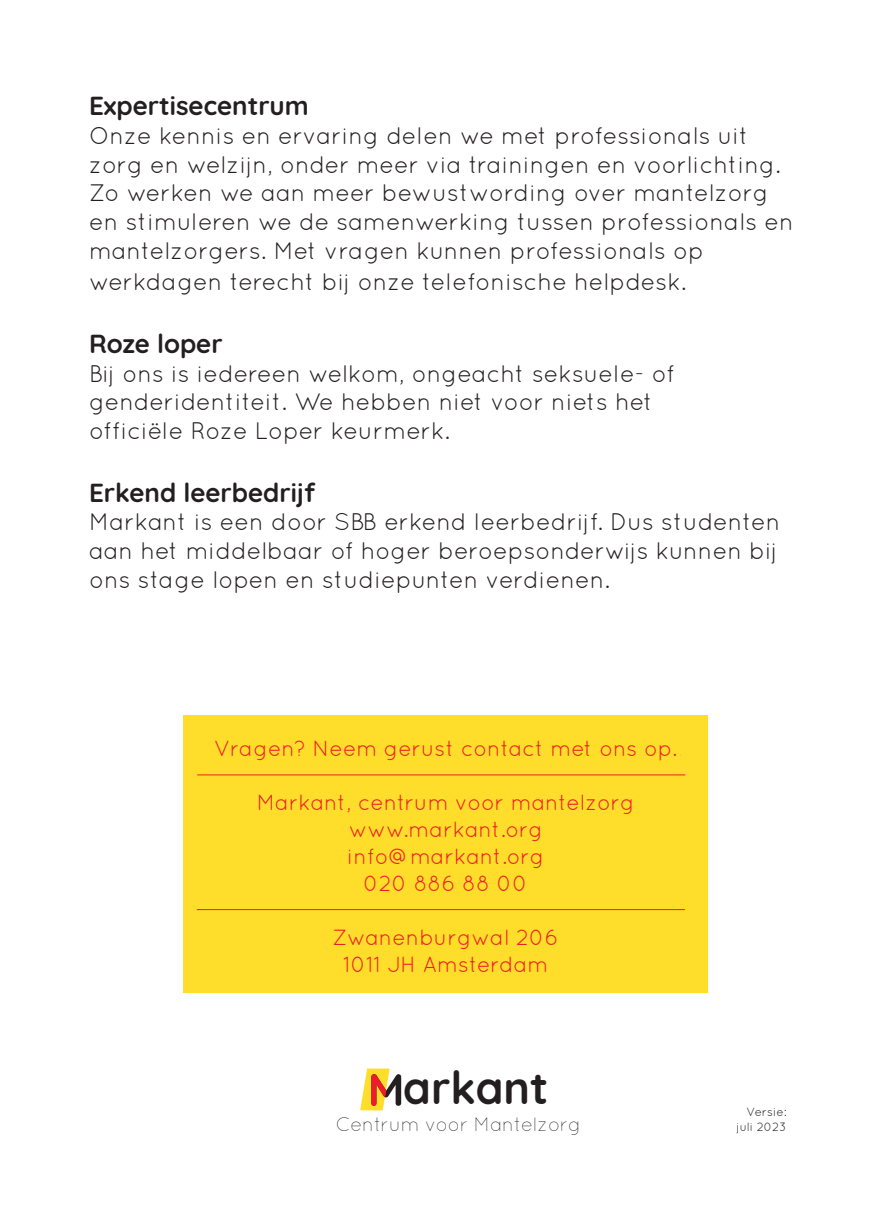
<style>
.page{position:relative;width:874px;height:1225px;background:#fff}
.page>*{position:absolute;margin:0;border:0;box-sizing:border-box;transform-origin:0 0}
.t1{font:700 45.2px "Quicksand";color:#231f20}
.t2{font:700 26px "Quicksand";color:#231f20}
.t3{font:24px/28.8px "Quicksand";color:#231f20}
.t4{font:22px/27px "Quicksand";color:#ee1d23;text-align:center}
.t5{font:300 19.4px "Quicksand";color:#231f20}
.t6{font:12px/14.4px "Quicksand";color:#231f20;text-align:right}
</style>
<div class="page">
<div style="left:184px;top:715px;width:523px;height:277px;background:#ffdd2b"></div>
<hr style="left:197px;top:909px;width:487px;height:1px;background:#ee1d23">
<svg style="left:360px;top:1068px;width:41px;height:42px"></svg>
<hr style="left:197px;top:774px;width:488px;height:1px;background:#ee1d23">
<p class="t2" style="left:89px;top:84px;width:221px">Expertisecentrum</p>
<p class="t3" style="left:89px;top:121px;width:706px">Onze kennis en ervaring delen we met professionals uit zorg en welzijn, onder meer via trainingen en voorlichting.<br>Zo werken we aan meer bewustwording over mantelzorg en stimuleren we de samenwerking tussen professionals en mantelzorgers. Met vragen kunnen professionals op</p>
<p class="t3" style="left:89px;top:267px;width:598px">werkdagen terecht bij onze telefonische helpdesk.</p>
<p class="t2" style="left:89px;top:322px;width:135px">Roze loper</p>
<p class="t3" style="left:89px;top:358px;width:587px">Bij ons is iedereen welkom, ongeacht seksuele- of genderidentiteit. We hebben niet voor niets het officiële Roze Loper keurmerk.</p>
<p class="t2" style="left:89px;top:471px;width:227px">Erkend leerbedrijf</p>
<p class="t3" style="left:89px;top:507px;width:692px;text-align:justify">Markant is een door SBB erkend leerbedrijf. Dus studenten aan het middelbaar of hoger beroepsonderwijs kunnen bij ons stage lopen en studiepunten verdienen.</p>
<p class="t4" style="left:214px;top:734px;width:464px">Vragen? Neem gerust contact met ons op.</p>
<p class="t4" style="left:256px;top:788px;width:379px">Markant, centrum voor mantelzorg www.markant.org info@markant.org<br>020 886 88 00</p>
<p class="t4" style="left:332px;top:923px;width:228px">Zwanenburgwal 206<br>1011 JH Amsterdam</p>
<h1 class="t1" style="left:403px;top:1050px;width:147px">arkant</h1>
<p class="t5" style="left:335px;top:1113px;width:247px">Centrum voor Mantelzorg</p>
<p class="t6" style="left:736px;top:1105px;width:51px">Versie: juli 2023</p>
</div>
